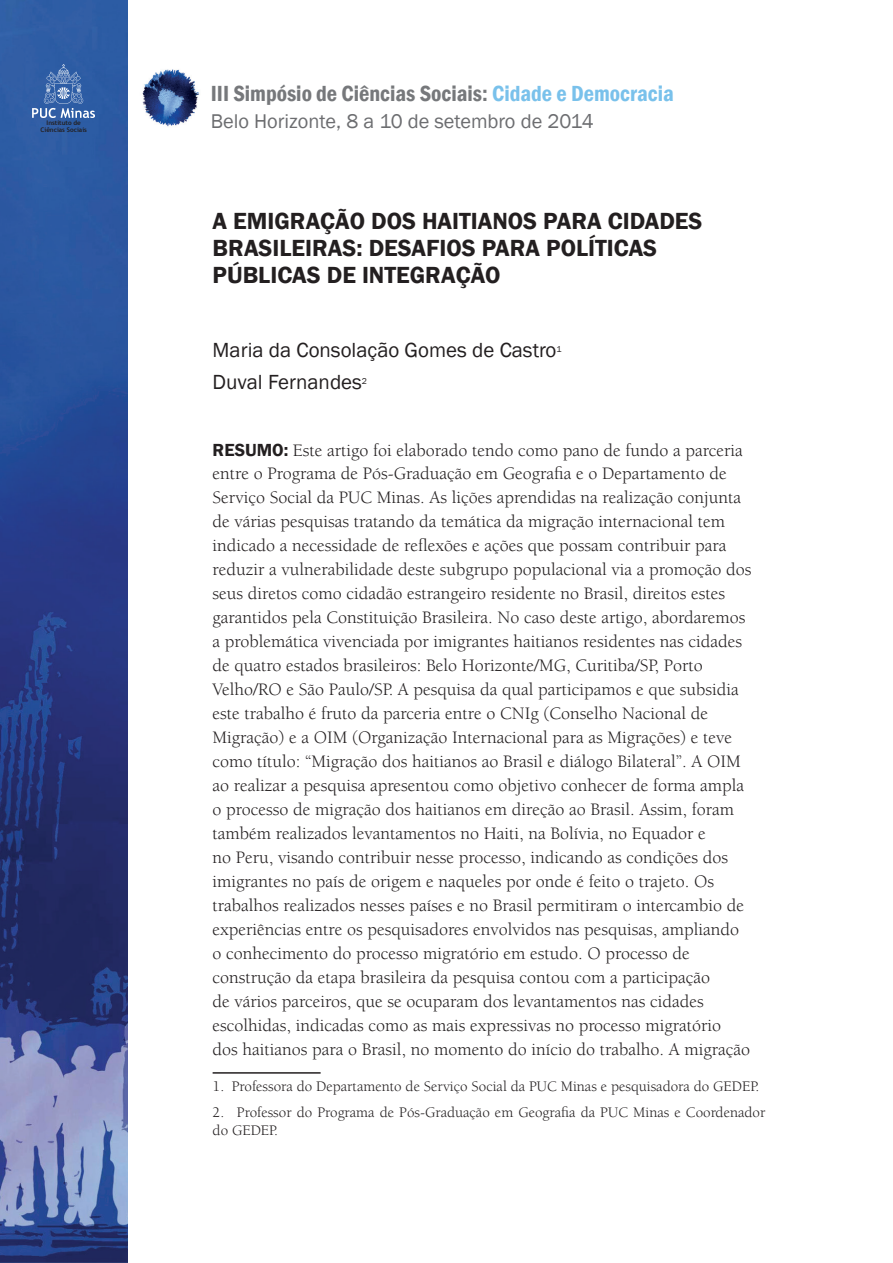
<style>
.page{position:relative;width:893px;height:1263px;background:#fff}
.page>*{position:absolute;margin:0;border:0;box-sizing:border-box;transform-origin:0 0}
.t1{font:600 24px "Franklin Gothic";color:#231f20}
.t2{font:600 condensed 22.5px "Franklin Gothic";color:#76787b}
.t3{font:21px "Franklin Gothic";color:#231f20}
.t4{font:20.4px "Franklin Gothic";color:#6c6d70}
.t5{font:18px/24px "Berkeley Std";color:#231f20}
.t6{font:15px/18px "Berkeley Std";color:#231f20}
.t7{font:8.7px "Franklin Gothic";color:#231f20}
.t8{font:700 6.3px "Trebuchet MS";color:#231f20}
.s1{color:#79c1eb}
.s2{font-family:"Franklin Gothic";font-weight:600}
</style>
<div class="page">
<img style="left:0;top:0;width:128px;height:1263px">
<img style="left:142px;top:69px;width:57px;height:58px">
<img style="left:33px;top:64px;width:62px;height:53px">
<hr style="left:213px;top:1072px;width:108px;height:2px;background:#231f20">
<p class="t2" style="left:211px;top:78px;width:465px">III Simpósio de Ciências Sociais: <span class="s1">Cidade e Democracia</span></p>
<p class="t8" style="left:47px;top:119px;width:36px">Instituto de</p>
<p class="t4" style="left:211px;top:108px;width:385px">Belo Horizonte, 8 a 10 de setembro de 2014</p>
<p class="t8" style="left:41px;top:126px;width:48px">Ciências Sociais</p>
<h1 class="t1" style="left:213px;top:207px;width:36px">A EMIGRAÇÃO</h1>
<h1 class="t1" style="left:371px;top:207px;width:16px">DOS</h1>
<h1 class="t1" style="left:422px;top:207px;width:29px">HAITIANOS</h1>
<h1 class="t1" style="left:543px;top:207px;width:16px">PARA</h1>
<h1 class="t1" style="left:608px;top:207px;width:15px">CIDADES</h1>
<h1 class="t1" style="left:213px;top:234px;width:29px">BRASI</h1>
<h1 class="t1" style="left:279px;top:234px;width:26px">LEIRAS</h1>
<h1 class="t1" style="left:357px;top:234px;width:27px">: DESAFIOS</h1>
<h1 class="t1" style="left:482px;top:234px;width:16px">PARA</h1>
<h1 class="t1" style="left:546px;top:234px;width:63px">POLÍTICAS</h1>
<h1 class="t1" style="left:213px;top:261px;width:71px">PÚBLICAS</h1>
<h1 class="t1" style="left:327px;top:261px;width:50px">DE INTEGRAÇÃO</h1>
<p class="t3" style="left:213px;top:337px;width:345px">Maria da Consolação Gomes de Castro</p>
<p class="t7" style="left:556px;top:344px;width:7px">1</p>
<p class="t3" style="left:213px;top:369px;width:151px">Duval Fernandes</p>
<p class="t7" style="left:362px;top:376px;width:7px">2</p>
<p class="t5" style="left:213px;top:438px;width:540px"><span class="s2">RESUMO:</span> Este artigo foi elaborado tendo como pano de fundo a parceria entre o Programa de Pós-Graduação em Geografia e o Departamento de Serviço Social da PUC Minas. As lições aprendidas na realização conjunta de várias pesquisas tratando da temática da migração internacional tem indicado a necessidade de reflexões e ações que possam contribuir para reduzir a vulnerabilidade deste subgrupo populacional via a promoção dos seus diretos como cidadão estrangeiro residente no Brasil, direitos estes garantidos pela Constituição Brasileira. No caso deste artigo, abordaremos a problemática vivenciada por imigrantes haitianos residentes nas cidades de quatro estados brasileiros: Belo Horizonte/MG, Curitiba/SP, Porto Velho/RO e São Paulo/SP. A pesquisa da qual participamos e que subsidia este trabalho é fruto da parceria entre o CNIg (Conselho Nacional de Migração) e a OIM (Organização Internacional para as Migrações) e teve como título: “Migração dos haitianos ao Brasil e diálogo Bilateral”. A OIM ao realizar a pesquisa apresentou como objetivo conhecer de forma ampla o processo de migração dos haitianos em direção ao Brasil. Assim, foram também realizados levantamentos no Haiti, na Bolívia, no Equador e<br>no Peru, visando contribuir nesse processo, indicando as condições dos imigrantes no país de origem e naqueles por onde é feito o trajeto. Os trabalhos realizados nesses países e no Brasil permitiram o intercambio de experiências entre os pesquisadores envolvidos nas pesquisas, ampliando o conhecimento do processo migratório em estudo. O processo de construção da etapa brasileira da pesquisa contou com a participação<br>de vários parceiros, que se ocuparam dos levantamentos nas cidades escolhidas, indicadas como as mais expressivas no processo migratório<br>dos haitianos para o Brasil, no momento do início do trabalho. A migração</p>
<p class="t6" style="left:213px;top:1077px;width:548px">1. Professora do Departamento de Serviço Social da PUC Minas e pesquisadora do GEDEP.</p>
<p class="t6" style="left:213px;top:1104px;width:554px">2. Professor do Programa de Pós-Graduação em Geografia da PUC Minas e Coordenador do GEDEP.</p>
</div>
